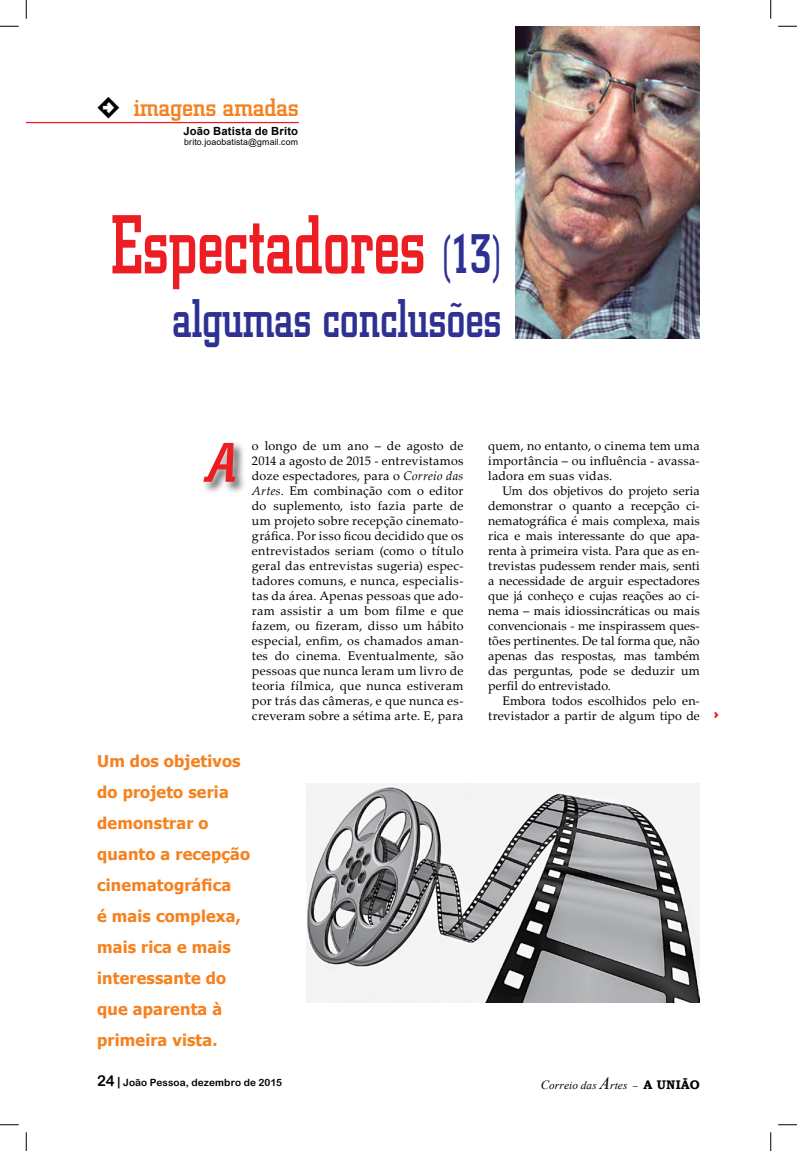
<style>
.page{position:relative;width:797px;height:1151px;background:#fff}
.page>*{position:absolute;margin:0;border:0;box-sizing:border-box;transform-origin:0 0}
.t1{font:500 82.5px "City";color:#ed1d24;scale:.74 1}
.t2{font:italic 500 55px "City";color:#ed1d24}
.t3{font:500 53.75px "City";color:#2e3092;scale:.78 1}
.t4{font:500 25px "City";color:#f58220}
.t5{font:700 16.25px/31px "Tahoma";letter-spacing:.01em;color:#f58220}
.t6{font:12.5px/15px "Palatino Linotype";letter-spacing:.01em;color:#000;text-align:justify}
.t7{font:12.5px "Mini Pics Directional AA";color:#ed1d24}
.t8{font:italic 11.25px "Times New Roman";letter-spacing:.01em;color:#000}
.t9{font:700 11.25px "Arial";letter-spacing:.01em;color:#000}
.t10{font:10px "Arial Rounded MT Bold";letter-spacing:.01em;color:#000}
.t11{font:8.75px "Arial";color:#000}
.s1{font-family:"Mini Pics Directional DA";font-weight:400;font-size:21.25px;color:#000}
.s2{font-size:55px;color:#2e3092}
.s3{font-style:italic}
.s4{font-size:15px}
.s5{font-size:12.5px}
.s6{font-size:17.5px}
.s7{font-family:"Minion Pro";font-style:normal}
.s8{font-family:"Bookman Old Style";font-weight:700;font-style:normal;font-size:12.5px}
</style>
<div class="page">
<hr style="left:26px;top:122px;width:273px;height:1px;background:#ed1d24">
<div style="left:202px;top:441px;width:45px;height:54px;background:#000;opacity:.75"></div>
<div style="left:196px;top:435px;width:47px;height:55px;background:#fff;opacity:.75"></div>
<img style="left:515px;top:26px;width:184px;height:312px">
<img style="left:306px;top:783px;width:394px;height:220px">
<svg style="left:0;top:25px;width:19px;height:2px"></svg>
<svg style="left:778px;top:25px;width:19px;height:2px"></svg>
<svg style="left:0;top:1124px;width:19px;height:1px"></svg>
<svg style="left:778px;top:1124px;width:19px;height:1px"></svg>
<svg style="left:25px;top:0;width:2px;height:19px"></svg>
<svg style="left:25px;top:1132px;width:2px;height:19px"></svg>
<svg style="left:770px;top:0;width:1px;height:19px"></svg>
<svg style="left:770px;top:1132px;width:1px;height:19px"></svg>
<h3 class="t4" style="left:97px;top:93px;width:203px"><span class="s1">6</span> imagens amadas</h3>
<p class="t9" style="left:183px;top:123px;width:116px">João Batista de Brito</p>
<p class="t11" style="left:184px;top:136px;width:115px">brito.joaobatista@gmail.com</p>
<h1 class="t1" style="left:111px;top:199px;width:529px">Espectadores <span class="s2">(13)</span></h1>
<h3 class="t3" style="left:172px;top:288px;width:423px">algumas conclusões</h3>
<h2 class="t2" style="left:204px;top:432px;width:32px">A</h2>
<p class="t6" style="left:252px;top:437px;width:213px">o longo de um ano – de agosto de 2014 a agosto de 2015 - entrevistamos doze espectadores, para o <span class="s3">Correio das Artes</span>. Em combinação com o editor do suplemento, isto fazia parte de um projeto sobre recepção cinemato&shy;gráfica. Por isso ficou decidido que os entrevistados seriam (como o título geral das entrevistas sugeria) espec&shy;tadores comuns, e nunca, especialis&shy;tas da área. Apenas pessoas que ado&shy;ram assistir a um bom filme e que fazem, ou fizeram, disso um hábito especial, enfim, os chamados aman&shy;tes do cinema. Eventualmente, são pessoas que nunca leram um livro de teoria fílmica, que nunca estiveram por trás das câmeras, e que nunca es&shy;creveram sobre a sétima arte. E, para</p>
<p class="t6" style="left:488px;top:437px;width:213px">quem, no entanto, o cinema tem uma importância – ou influência - avassa&shy;ladora em suas vidas.</p>
<p class="t6" style="left:488px;top:482px;width:213px;text-indent:14px">Um dos objetivos do projeto seria demonstrar o quanto a recepção ci&shy;nematográfica é mais complexa, mais rica e mais interessante do que apa&shy;renta à primeira vista. Para que as en&shy;trevistas pudessem render mais, senti a necessidade de arguir espectadores que já conheço e cujas reações ao ci&shy;nema – mais idiossincráticas ou mais convencionais - me inspirassem ques&shy;tões pertinentes. De tal forma que, não apenas das respostas, mas também das perguntas, pode se deduzir um perfil do entrevistado.</p>
<p class="t6" style="left:488px;top:692px;width:213px;text-align:right">Embora todos escolhidos pelo en&shy;trevistador a partir de algum tipo de</p>
<h3 class="t5" style="left:97px;top:746px;width:154px">Um dos objetivos do projeto seria demonstrar o quanto a recepção cinematográfica<br>é mais complexa, mais rica e mais interessante do que aparenta à primeira vista.</h3>
<p class="t10" style="left:97px;top:1076px;width:186px"><span class="s4">24</span> <span class="s5">|</span> João Pessoa, dezembro de 2015</p>
<p class="t8" style="left:541px;top:1078px;width:160px"><span class="s5">C</span>orreio das <span class="s6">A</span>rtes <span class="s7">–</span> <span class="s8">A UNIÃO</span></p>
<p class="t7" style="left:713px;top:709px;width:8px">c</p>
</div>
